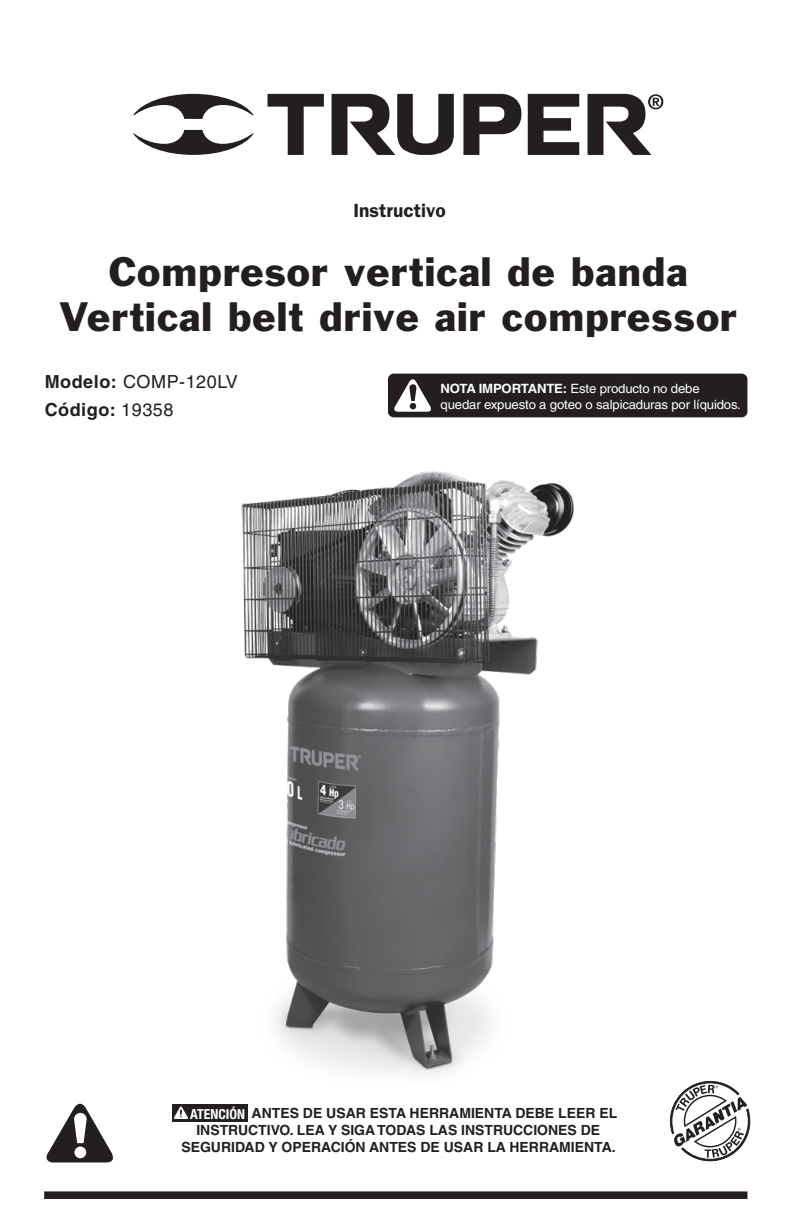
<style>
.page{position:relative;width:794px;height:1224px;background:#fff}
.page>*{position:absolute;margin:0;border:0;box-sizing:border-box;transform-origin:0 0}
.t1{font:38px/45.6px "Franklin Gothic";letter-spacing:.03em;color:#231f20;text-align:center}
.t2{font:600 19.2px "Franklin Gothic";color:#231f20}
.t3{font:18px/28px "Helvetica";letter-spacing:.03em;color:#231f20}
.t4{font:700 14px "Helvetica";color:#231f20}
.t5{font:700 condensed 13.8px "Helvetica Neue LT Std";color:#fff}
.t6{font:12.8px/15.4px "Helvetica";letter-spacing:-.015em;color:#fff}
.s1{font-weight:700}
</style>
<div class="page">
<img style="left:241px;top:414px;width:370px;height:660px">
<div style="left:44px;top:1191px;width:703px;height:8px;background:#231f20"></div>
<svg style="left:670px;top:1081px;width:80px;height:80px"></svg>
<svg style="left:46px;top:1103px;width:67px;height:60px"></svg>
<div style="left:388px;top:374px;width:359px;height:43px;background:#231f20;border-radius:6px"></div>
<svg style="left:394px;top:379px;width:37px;height:33px"></svg>
<svg style="left:133px;top:94px;width:120px;height:25px"></svg>
<svg style="left:133px;top:130px;width:120px;height:25px"></svg>
<svg style="left:267px;top:94px;width:57px;height:61px"></svg>
<svg style="left:331px;top:94px;width:123px;height:61px"></svg>
<svg style="left:587px;top:94px;width:76px;height:61px"></svg>
<svg style="left:463px;top:94px;width:116px;height:61px"></svg>
<div style="left:172px;top:1104px;width:76px;height:18px;background:#231f20"></div>
<svg style="left:174px;top:1107px;width:13px;height:11px"></svg>
<h2 class="t2" style="left:353px;top:199px;width:94px">Instructivo</h2>
<h1 class="t1" style="left:59px;top:248px;width:679px">Compresor vertical de banda<br>Vertical belt drive air compressor</h1>
<p class="t3" style="left:45px;top:368px;width:195px"><span class="s1">Modelo:</span> COMP-120LV<br><span class="s1">Código:</span> 19358</p>
<p class="t6" style="left:440px;top:381px;width:302px"><span class="s1">NOTA IMPORTANTE:</span> Este producto no debe quedar expuesto a goteo o salpicaduras por líquidos.</p>
<p class="t5" style="left:190px;top:1105px;width:56px">ATENCIÓN</p>
<p class="t4" style="left:252px;top:1105px;width:367px">ANTES DE USAR ESTA HERRAMIENTA DEBE LEER EL</p>
<p class="t4" style="left:196px;top:1122px;width:405px">INSTRUCTIVO. LEA Y SIGATODAS LAS INSTRUCCIONES DE</p>
<p class="t4" style="left:181px;top:1138px;width:436px">SEGURIDAD Y OPERACIÓN ANTES DE USAR LA HERRAMIENTA.</p>
</div>
